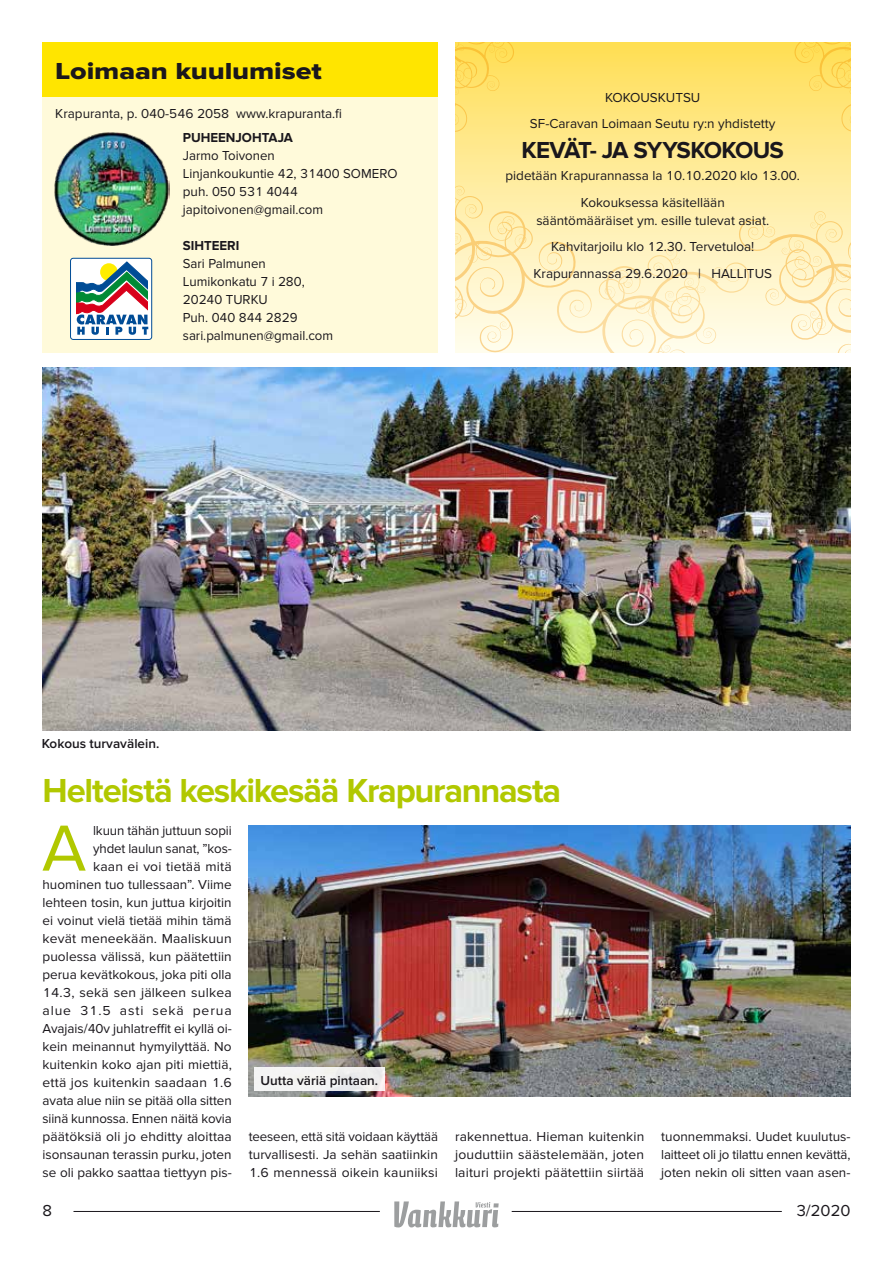
<style>
.page{position:relative;width:893px;height:1263px;background:#fff}
.page>*{position:absolute;margin:0;border:0;box-sizing:border-box;transform-origin:0 0}
.t1{font:67.5px "Proxima Nova";color:#b1c800}
.t2{font:700 34.5px "Proxima Nova";letter-spacing:-.035em;color:#b1c800}
.t3{font:700 24px "Proxima Nova";letter-spacing:-.035em;color:#1a171c}
.t4{font:24px "Proxima Nova Extrabld";letter-spacing:-.005em;color:#1a171c;scale:1.2 1}
.t5{font:16.5px "Proxima Nova";color:#1a171c}
.t6{font:13.5px/18px "Proxima Nova";color:#1a171c;text-align:center}
.t7{font:600 13.5px "Proxima Nova";color:#1a171c}
.t8{font:700 13.5px "Proxima Nova";color:#1a171c}
</style>
<div class="page">
<hr style="left:73px;top:1211px;width:307px;height:1px;background:#1a171c">
<hr style="left:512px;top:1211px;width:270px;height:1px;background:#1a171c">
<svg style="left:394px;top:1201px;width:105px;height:26px"></svg>
<div style="left:43px;top:43px;width:395px;height:310px;background:#fffada"></div>
<div style="left:43px;top:43px;width:395px;height:54px;background:#ffe500"></div>
<div style="left:71px;top:258px;width:81px;height:81px;background:#fff;border-radius:3px"></div>
<div style="left:70px;top:258px;width:82px;height:82px;border:1px solid #004c96;border-radius:3px"></div>
<svg style="left:76px;top:262px;width:72px;height:73px"></svg>
<img style="left:54px;top:132px;width:115px;height:113px">
<svg style="left:455px;top:43px;width:395px;height:143px;background:#ffe67f"></svg>
<svg style="left:455px;top:186px;width:395px;height:167px;background:#fef1c2"></svg>
<svg style="left:789px;top:43px;width:61px;height:90px;background:#fee069"></svg>
<svg style="left:455px;top:43px;width:65px;height:90px;background:#fee069"></svg>
<img style="left:43px;top:367px;width:807px;height:364px">
<img style="left:249px;top:825px;width:601px;height:271px">
<div style="left:254px;top:1067px;width:131px;height:24px;background:linear-gradient(to right,#f6f7f6,#ececec)"></div>
<h3 class="t4" style="left:55px;top:57px;width:224px">Loimaan kuulumiset</h3>
<p class="t6" style="left:55px;top:105px;width:288px">Krapuranta, p. 040-546 2058 www.krapuranta.fi</p>
<p class="t8" style="left:183px;top:130px;width:112px">PUHEENJOHTAJA</p>
<p class="t6" style="left:183px;top:147px;width:216px;text-align:left">Jarmo Toivonen<br>Linjankoukuntie 42, 31400 SOMERO puh. 050 531 4044 japitoivonen@gmail.com</p>
<p class="t8" style="left:183px;top:238px;width:58px">SIHTEERI</p>
<p class="t6" style="left:183px;top:255px;width:152px;text-align:left">Sari Palmunen<br>Lumikonkatu 7 i 280,<br>20240 TURKU<br>Puh. 040 844 2829 sari.palmunen@gmail.com</p>
<p class="t6" style="left:530px;top:84px;width:247px;line-height:26.5px">KOKOUSKUTSU<br>SF-Caravan Loimaan Seutu ry:n yhdistetty</p>
<h3 class="t3" style="left:521px;top:136px;width:264px">KEVÄT- JA SYYSKOKOUS</h3>
<p class="t6" style="left:505px;top:163px;width:296px;line-height:26.5px">pidetään Krapurannassa la 10.10.2020 klo 13.00.<br>Kokouksessa käsitellään</p>
<p class="t6" style="left:533px;top:207px;width:240px;line-height:26.5px">sääntömääräiset ym. esille tulevat asiat.<br>Kahvitarjoilu klo 12.30. Tervetuloa!<br>Krapurannassa 29.6.2020 | HALLITUS</p>
<p class="t7" style="left:42px;top:736px;width:119px">Kokous turvavälein.</p>
<h2 class="t2" style="left:43px;top:770px;width:520px">Helteistä keskikesää Krapurannasta</h2>
<h1 class="t1" style="left:42px;top:809px;width:46px">A</h1>
<p class="t6" style="left:43px;top:821px;width:191px;text-align:right">lkuun tähän juttuun sopii<br>yhdet laulun sanat, ”kos-<br>kaan ei voi tietää mitä huominen tuo tullessaan”. Viime lehteen tosin, kun juttua kirjoitin ei voinut vielä tietää mihin tämä kevät meneekään. Maaliskuun puolessa välissä, kun päätettiin perua kevätkokous, joka piti olla<br>14.3, sekä sen jälkeen sulkea alue 31.5 asti sekä perua<br>Avajais/40v juhlatreffit ei kyllä oi&shy;kein meinannut hymyilyttää. No kuitenkin koko ajan piti miettiä, että jos kuitenkin saadaan 1.6 avata alue niin se pitää olla sitten siinä kunnossa. Ennen näitä kovia päätöksiä oli jo ehditty aloittaa isonsaunan terassin purku, joten se oli pakko saattaa tiettyyn pis-</p>
<p class="t7" style="left:260px;top:1072px;width:119px">Uutta väriä pintaan.</p>
<p class="t6" style="left:249px;top:1127px;width:191px;text-align:justify">teeseen, että sitä voidaan käyttää turvallisesti. Ja sehän saatiinkin 1.6 mennessä oikein kauniiksi</p>
<p class="t6" style="left:455px;top:1127px;width:191px;text-align:justify">rakennettua. Hieman kuitenkin jouduttiin säästelemään, joten laituri projekti päätettiin siirtää</p>
<p class="t6" style="left:661px;top:1127px;width:191px;text-align:justify">tuonnemmaksi. Uudet kuulutus&shy;laitteet oli jo tilattu ennen kevättä, joten nekin oli sitten vaan asen-</p>
<p class="t5" style="left:43px;top:1201px;width:11px">8</p>
<p class="t5" style="left:797px;top:1201px;width:55px">3/2020</p>
</div>
